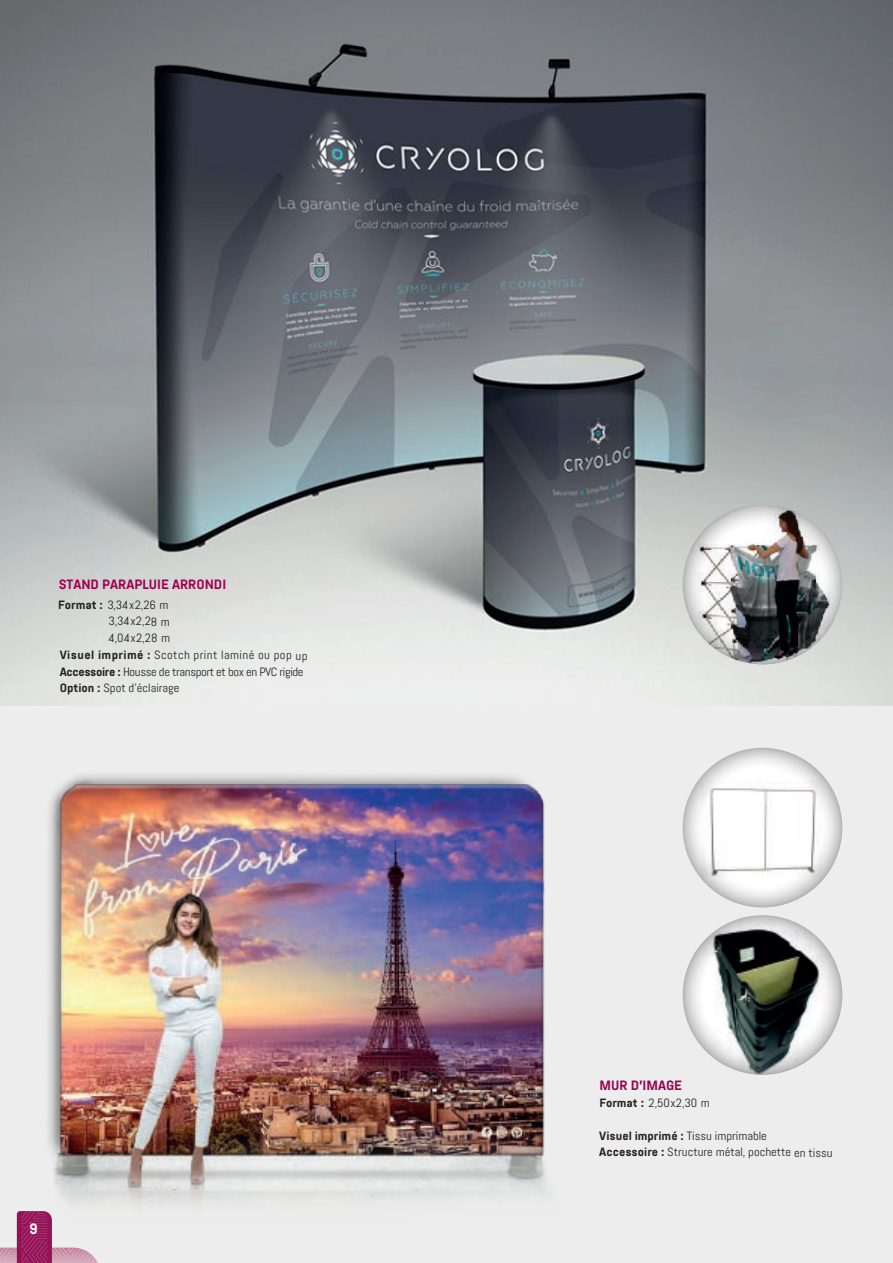
<style>
.page{position:relative;width:893px;height:1263px;background:#fff}
.page>*{position:absolute;margin:0;border:0;box-sizing:border-box;transform-origin:0 0}
.t1{font:700 15px "Abel Pro";color:#fff}
.t2{font:700 13.5px "Abel Pro";letter-spacing:-.005em;color:#9c004f;scale:1.04 1}
.t3{font:12px/16.5px "Abel Pro";color:#231f20;scale:1.04 1}
.s1{font-weight:700}
</style>
<div class="page">
<div style="left:0;top:706px;width:893px;height:557px;background:#ecedec"></div>
<img style="left:0;top:0;width:893px;height:706px">
<img style="left:11px;top:669px;width:568px;height:536px">
<svg style="left:683px;top:505px;width:159px;height:159px"></svg>
<img style="left:690px;top:506px;width:144px;height:158px">
<svg style="left:683px;top:748px;width:159px;height:159px;fill:#fafbfa"></svg>
<svg style="left:683px;top:915px;width:159px;height:160px"></svg>
<svg style="left:0;top:1211px;width:98px;height:52px"></svg>
<p class="t2" style="left:59px;top:575px;width:163px">STAND PARAPLUIE ARRONDI</p>
<p class="t3" style="left:109px;top:597px;width:61px;text-indent:-50px"><span class="s1">Format :</span> 3,34x2,26 m<br>3,34x2,28 m<br>4,04x2,28 m</p>
<p class="t3" style="left:60px;top:647px;width:240px"><span class="s1">Visuel imprimé :</span> Scotch print laminé ou pop up<br><span class="s1">Accessoire :</span> Housse de transport et box en PVC rigide<br><span class="s1">Option :</span> Spot d’éclairage</p>
<p class="t1" style="left:29px;top:1218px;width:10px">9</p>
<p class="t2" style="left:599px;top:1076px;width:81px">MUR D’IMAGE</p>
<p class="t3" style="left:599px;top:1094px;width:108px"><span class="s1">Format :</span> 2,50x2,30 m</p>
<p class="t3" style="left:599px;top:1127px;width:226px"><span class="s1">Visuel imprimé :</span> Tissu imprimable<br><span class="s1">Accessoire :</span> Structure métal, pochette en tissu</p>
</div>
